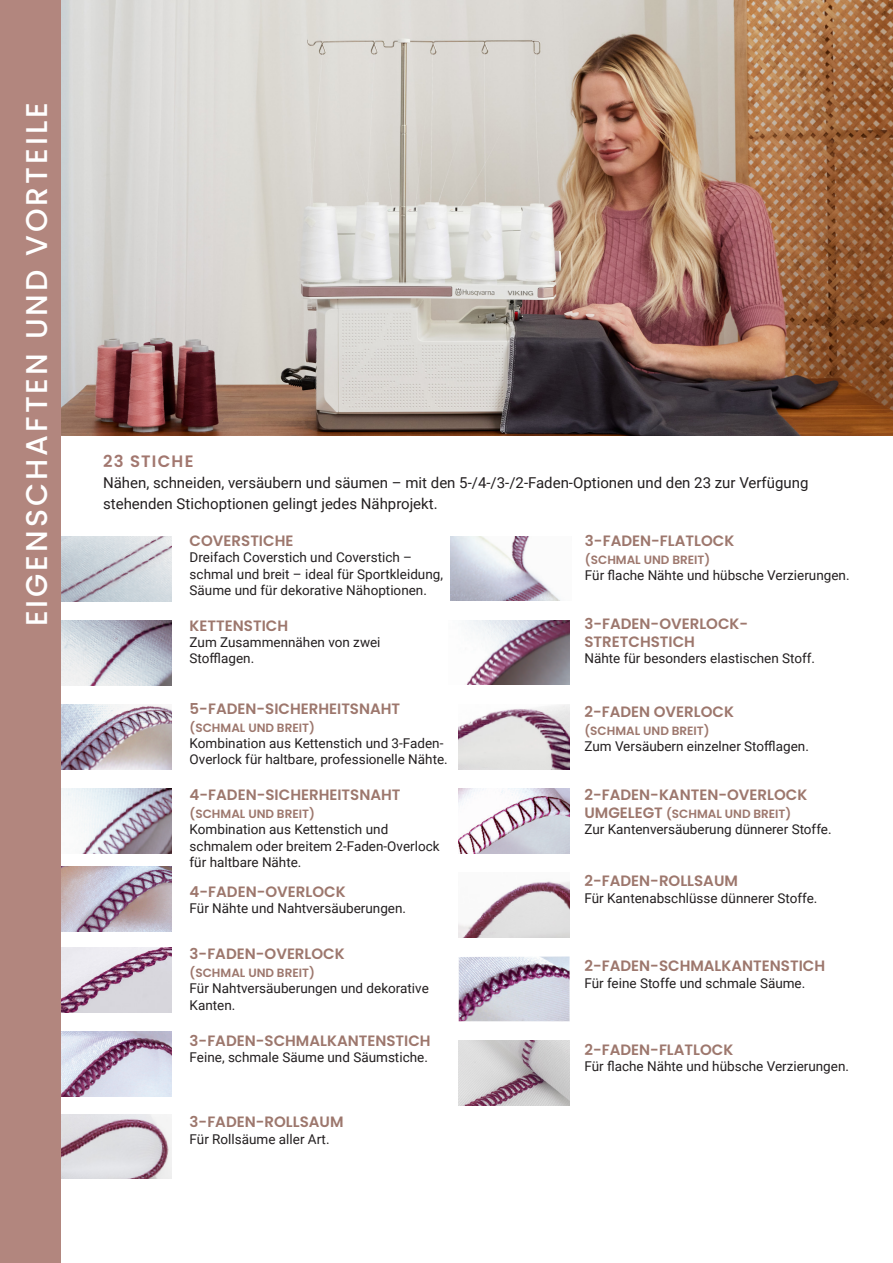
<style>
.page{position:relative;width:893px;height:1263px;background:#fff}
.page>*{position:absolute;margin:0;border:0;box-sizing:border-box;transform-origin:0 0}
.t1{font:500 30px "Poppins";letter-spacing:.1em;color:#fff}
.t2{font:600 16.5px "Poppins";letter-spacing:.07em;color:#a2776f}
.t3{font:600 15px/18px "Poppins";color:#9d776d}
.t4{font:15px/21px "Roboto";color:#231f20}
.t5{font:13.5px/16.4px "Roboto";color:#231f20}
.t6{font:600 12px "Poppins";color:#9d776d}
.s1{font-size:15px}
</style>
<div class="page">
<img style="left:60px;top:1114px;width:112px;height:65px">
<img style="left:60px;top:0;width:833px;height:436px">
<img style="left:61px;top:536px;width:111px;height:65px">
<img style="left:60px;top:620px;width:112px;height:65px">
<img style="left:60px;top:704px;width:112px;height:65px">
<img style="left:60px;top:788px;width:112px;height:65px">
<img style="left:60px;top:866px;width:112px;height:65px">
<img style="left:60px;top:947px;width:112px;height:65px">
<img style="left:60px;top:1031px;width:112px;height:65px">
<img style="left:450px;top:536px;width:111px;height:65px">
<img style="left:466px;top:620px;width:104px;height:65px">
<img style="left:459px;top:704px;width:111px;height:65px">
<img style="left:459px;top:788px;width:111px;height:65px">
<img style="left:459px;top:881px;width:111px;height:56px">
<img style="left:459px;top:956px;width:111px;height:65px">
<img style="left:459px;top:1041px;width:111px;height:64px">
<div style="left:0;top:0;width:60px;height:1263px;background:#b2867e"></div>
<h1 class="t1" style="left:19px;top:626px;width:526px;rotate:-90deg">EIGENSCHAFTEN UND VORTEILE</h1>
<p class="t2" style="left:103px;top:452px;width:92px">23 STICHE</p>
<p class="t4" style="left:103px;top:472px;width:707px">Nähen, schneiden, versäubern und säumen – mit den 5-/4-/3-/2-Faden-Optionen und den 23 zur Verfügung stehenden Stichoptionen gelingt jedes Nähprojekt.</p>
<p class="t3" style="left:190px;top:532px;width:105px">COVERSTICHE</p>
<p class="t5" style="left:190px;top:549px;width:255px">Dreifach Coverstich und Coverstich – schmal und breit – ideal für Sportkleidung,<br>Säume und für dekorative Nähoptionen.</p>
<p class="t3" style="left:190px;top:616px;width:100px">KETTENSTICH</p>
<p class="t5" style="left:190px;top:633px;width:192px">Zum Zusammennähen von zwei<br>Stoffla-gen.</p>
<p class="t3" style="left:190px;top:700px;width:212px">5-FADEN-SICHERHEITSNAHT</p>
<p class="t6" style="left:190px;top:721px;width:127px">(SCHMAL UND BREIT)</p>
<p class="t5" style="left:190px;top:735px;width:260px">Kombination aus Kettenstich und 3-Faden-<br>Overlock für haltbare, professionelle Nähte.</p>
<p class="t3" style="left:190px;top:786px;width:212px">4-FADEN-SICHERHEITSNAHT</p>
<p class="t6" style="left:190px;top:807px;width:127px">(SCHMAL UND BREIT)</p>
<p class="t5" style="left:190px;top:821px;width:251px">Kombination aus Kettenstich und schmalem oder breitem 2-Faden-Overlock für haltbare Nähte.</p>
<p class="t3" style="left:190px;top:882px;width:158px">4-FADEN-OVERLOCK</p>
<p class="t5" style="left:190px;top:899px;width:218px">Für Nähte und Nahtversäuberungen.</p>
<p class="t3" style="left:190px;top:945px;width:157px">3-FADEN-OVERLOCK</p>
<p class="t6" style="left:190px;top:966px;width:127px">(SCHMAL UND BREIT)</p>
<p class="t5" style="left:190px;top:980px;width:241px">Für Nahtversäuberungen und dekorative<br>Kanten.</p>
<p class="t3" style="left:190px;top:1031px;width:243px">3-FADEN-SCHMALKANTENSTICH</p>
<p class="t5" style="left:190px;top:1048px;width:240px">Feine, schmale Säume und Säumstiche.</p>
<p class="t3" style="left:190px;top:1113px;width:155px">3-FADEN-ROLLSAUM</p>
<p class="t5" style="left:190px;top:1130px;width:141px">Für Rollsäume aller Art.</p>
<p class="t3" style="left:585px;top:532px;width:151px">3-FADEN-FLATLOCK</p>
<p class="t6" style="left:585px;top:553px;width:127px">(SCHMAL UND BREIT)</p>
<p class="t5" style="left:585px;top:567px;width:266px">Für flache Nähte und hübsche Verzierun-gen.</p>
<p class="t3" style="left:584px;top:615px;width:165px">3-FADEN-OVERLOCK-<br>STRETCHSTICH</p>
<p class="t5" style="left:584px;top:650px;width:232px">Nähte für besonders elastischen Stoff.</p>
<p class="t3" style="left:584px;top:703px;width:151px">2-FADEN OVERLOCK</p>
<p class="t6" style="left:584px;top:724px;width:127px">(SCHMAL UND BREIT)</p>
<p class="t5" style="left:584px;top:738px;width:226px">Zum Versäubern einzelner Stofflagen.</p>
<p class="t3" style="left:584px;top:786px;width:224px">2-FADEN-KANTEN-OVERLOCK</p>
<p class="t6" style="left:584px;top:807px;width:208px"><span class="s1">UMGELEGT</span> (SCHMAL UND BREIT)</p>
<p class="t5" style="left:584px;top:821px;width:249px">Zur Kantenversäuberung dünnerer Stoffe.</p>
<p class="t3" style="left:584px;top:872px;width:155px">2-FADEN-ROLLSAUM</p>
<p class="t5" style="left:584px;top:889px;width:234px">Für Kantenabschlüsse dünnerer Stoffe.</p>
<p class="t3" style="left:584px;top:957px;width:242px">2-FADEN-SCHMALKANTENSTICH</p>
<p class="t5" style="left:584px;top:974px;width:222px">Für feine Stoffe und schmale Säume.</p>
<p class="t3" style="left:584px;top:1040px;width:150px">2-FADEN-FLATLOCK</p>
<p class="t5" style="left:584px;top:1057px;width:266px">Für flache Nähte und hübsche Verzierungen.</p>
</div>
